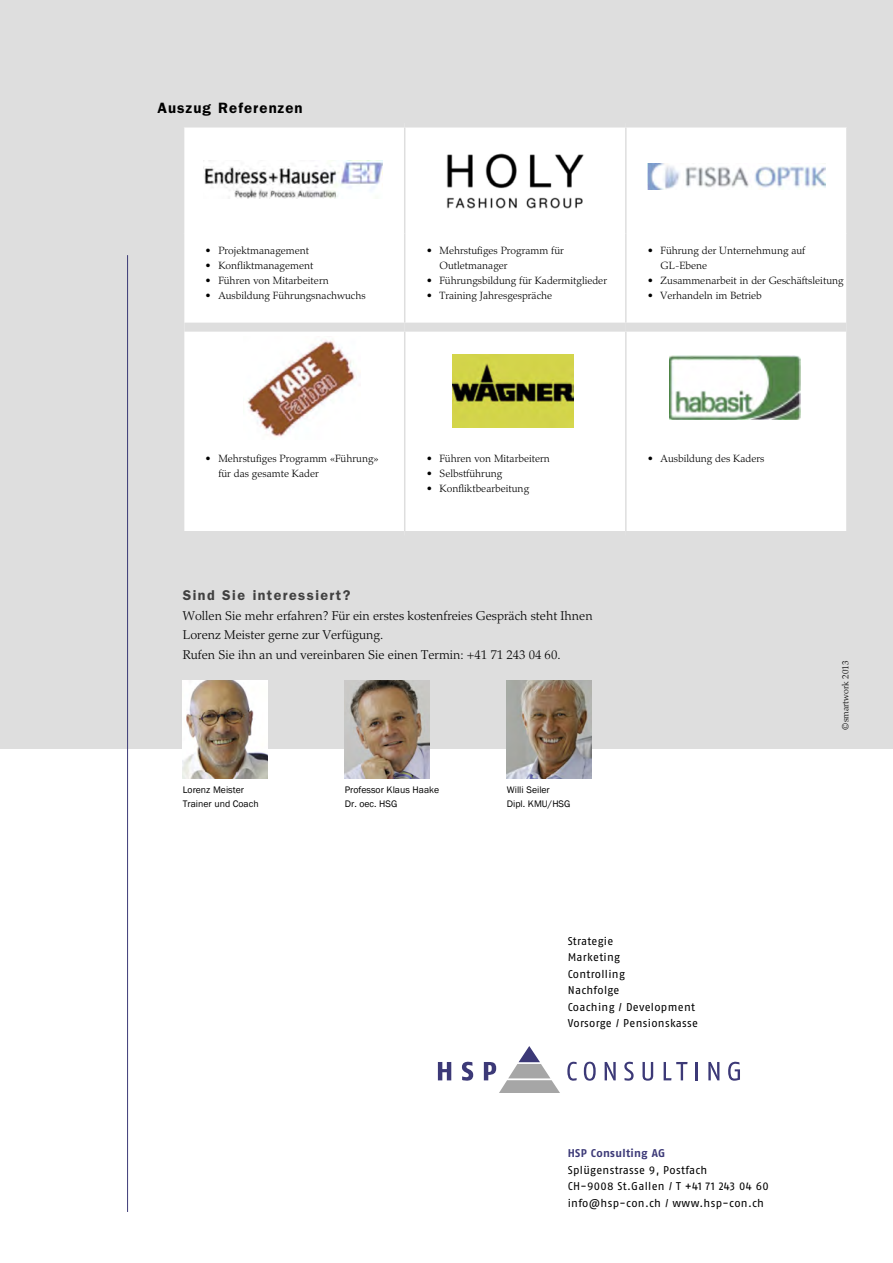
<style>
.page{position:relative;width:893px;height:1263px;background:#fff}
.page>*{position:absolute;margin:0;border:0;box-sizing:border-box;transform-origin:0 0}
.t1{font:600 15px "Franklin Gothic";letter-spacing:.075em;color:#000}
.t2{font:600 14.25px "Franklin Gothic";letter-spacing:.1em;color:#414141}
.t3{font:300 12.75px/19.5px "Palatino LT";color:#000}
.t4{font:11.25px/16.5px "Fago No";letter-spacing:.025em;color:#000}
.t5{font:11.25px "Fago No Regular LF";letter-spacing:.02em;color:#000}
.t6{font:300 10.5px/15px "Palatino LT";color:#000}
.t7{font:9.75px "Franklin Gothic";color:#000}
.t8{font:300 9px "Palatino LT";color:#000}
.s1{font-weight:700;color:#3c3977}
.s2{font-family:"Fago No Regular LF"}
.s3{font-family:"Fago No"}
</style>
<div class="page">
<div style="left:0;top:0;width:893px;height:748px;background:#dedede"></div>
<hr style="left:127px;top:255px;width:1px;height:957px;background:#3c3a77">
<div style="left:184px;top:128px;width:662px;height:403px;background:#fff"></div>
<hr style="left:404px;top:127px;width:1px;height:107px;background:#dedede">
<hr style="left:625px;top:127px;width:2px;height:107px;background:#dedede">
<hr style="left:404px;top:234px;width:1px;height:89px;background:#dedede">
<hr style="left:625px;top:234px;width:2px;height:89px;background:#dedede">
<hr style="left:404px;top:332px;width:1px;height:110px;background:#dedede">
<hr style="left:625px;top:332px;width:2px;height:110px;background:#dedede">
<hr style="left:404px;top:442px;width:1px;height:89px;background:#dedede">
<hr style="left:625px;top:442px;width:2px;height:89px;background:#dedede">
<div style="left:184px;top:323px;width:221px;height:9px;background:#dedede"></div>
<div style="left:405px;top:323px;width:221px;height:9px;background:#dedede"></div>
<div style="left:626px;top:323px;width:220px;height:9px;background:#dedede"></div>
<img style="left:204px;top:161px;width:178px;height:37px">
<img style="left:446px;top:152px;width:138px;height:57px">
<img style="left:647px;top:163px;width:178px;height:27px">
<img style="left:244px;top:336px;width:117px;height:104px">
<img style="left:453px;top:355px;width:120px;height:73px">
<img style="left:670px;top:355px;width:130px;height:64px">
<img style="left:183px;top:680px;width:85px;height:98px">
<img style="left:344px;top:680px;width:85px;height:98px">
<img style="left:506px;top:680px;width:85px;height:98px">
<svg style="left:438px;top:1062px;width:13px;height:18px"></svg>
<svg style="left:462px;top:1062px;width:11px;height:19px"></svg>
<svg style="left:567px;top:1062px;width:10px;height:19px"></svg>
<svg style="left:584px;top:1062px;width:12px;height:19px"></svg>
<svg style="left:605px;top:1062px;width:11px;height:18px"></svg>
<svg style="left:624px;top:1062px;width:10px;height:19px"></svg>
<svg style="left:642px;top:1062px;width:11px;height:19px"></svg>
<svg style="left:664px;top:1062px;width:24px;height:18px"></svg>
<hr style="left:695px;top:1062px;width:3px;height:18px;background:#3c3977">
<svg style="left:708px;top:1062px;width:11px;height:18px"></svg>
<svg style="left:728px;top:1062px;width:12px;height:19px"></svg>
<svg style="left:484px;top:1046px;width:76px;height:47px"></svg>
<h1 class="t1" style="left:157px;top:98px;width:147px">Auszug Referenzen</h1>
<p class="t6" style="left:206px;top:243px;width:105px">• Projektmanagement</p>
<p class="t6" style="left:206px;top:258px;width:109px">• Konfliktmanagement</p>
<p class="t6" style="left:206px;top:273px;width:125px">• Führen von Mitarbeitern</p>
<p class="t6" style="left:206px;top:288px;width:162px">• Ausbildung Führungsnachwuchs</p>
<p class="t6" style="left:439px;top:243px;width:126px;text-indent:-13px">• Mehrstufiges Programm für<br>Outletmanager</p>
<p class="t6" style="left:427px;top:273px;width:182px">• Führungsbildung für Kadermitglieder</p>
<p class="t6" style="left:427px;top:288px;width:127px">• Training Jahresgespräche</p>
<p class="t6" style="left:661px;top:243px;width:146px;text-indent:-13px">• Führung der Unternehmung auf<br>GL-Ebene</p>
<p class="t6" style="left:648px;top:273px;width:197px">• Zusammenarbeit in der Geschäftsleitung</p>
<p class="t6" style="left:648px;top:288px;width:115px">• Verhandeln im Betrieb</p>
<p class="t6" style="left:218px;top:451px;width:162px;text-indent:-13px">• Mehrstufiges Programm «Führung» für das gesamte Kader</p>
<p class="t6" style="left:427px;top:451px;width:125px">• Führen von Mitarbeitern</p>
<p class="t6" style="left:427px;top:466px;width:77px">• Selbstführung</p>
<p class="t6" style="left:427px;top:481px;width:104px">• Konfliktbearbeitung</p>
<h2 class="t2" style="left:183px;top:587px;width:169px">Sind Sie interessiert?</h2>
<p class="t3" style="left:183px;top:606px;width:411px">Wollen Sie mehr erfahren? Für ein erstes kostenfreies Gespräch steht Ihnen<br>Lorenz Meister gerne zur Verfügung.<br>Rufen Sie ihn an und vereinbaren Sie einen Termin: +41 71 243 04 60.</p>
<p class="t7" style="left:183px;top:784px;width:63px">Lorenz Meister</p>
<p class="t7" style="left:345px;top:784px;width:96px">Professor Klaus Haake</p>
<p class="t7" style="left:507px;top:784px;width:45px">Willi Seiler</p>
<p class="t7" style="left:183px;top:797px;width:77px">Trainer und Coach</p>
<p class="t7" style="left:345px;top:797px;width:54px">Dr. oec. HSG</p>
<p class="t7" style="left:507px;top:797px;width:65px">Dipl. KMU/HSG</p>
<p class="t6" style="left:648px;top:451px;width:118px">• Ausbildung des Kaders</p>
<p class="t8" style="left:840px;top:729px;width:70px;rotate:-90deg">©smartwork 2013</p>
<p class="t4" style="left:568px;top:932px;width:132px">Strategie<br>Marketing<br>Controlling<br>Nachfolge<br>Coaching / Development<br>Vorsorge / Pensionskasse</p>
<p class="t4" style="left:568px;top:1145px;width:141px"><span class="s1">HSP Consulting AG<br></span>Splügenstrasse <span class="s2">9</span>, Postfach</p>
<p class="t5" style="left:568px;top:1180px;width:202px"><span class="s3">CH-</span>9008 <span class="s3">St.Gallen / T</span> +41 71 243 04 60</p>
<p class="t4" style="left:568px;top:1194px;width:198px">info@hsp-con.ch / www.hsp-con.ch</p>
</div>
